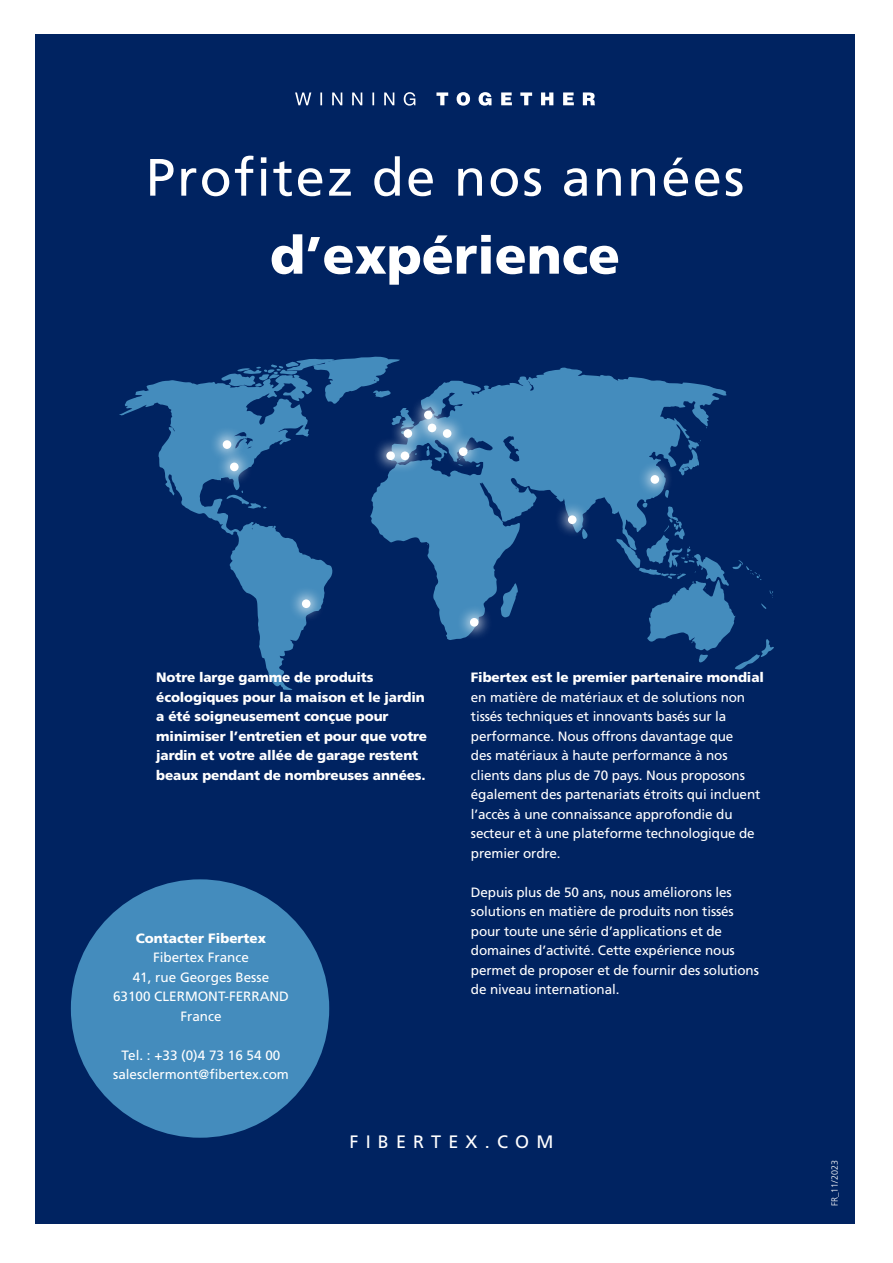
<style>
.page{position:relative;width:893px;height:1263px;background:#fff}
.page>*{position:absolute;margin:0;border:0;box-sizing:border-box;transform-origin:0 0}
.t1{font:52.5px "Frutiger LT Std";letter-spacing:.04em;color:#fff}
.t2{font:900 52.5px "Frutiger LT Std";color:#fff}
.t3{font:18px "Frutiger LT Std";letter-spacing:.4em;color:#fff}
.t4{font:13.5px/19.5px "Frutiger LT Std";letter-spacing:-.01em;color:#fff}
.t5{font:900 13.5px/19.5px "Frutiger LT Std";letter-spacing:-.01em;color:#fff}
.t6{font:300 9px "Frutiger LT Std";color:#fff}
</style>
<div class="page">
<div style="left:35px;top:34px;width:820px;height:1189px;background:#002361"></div>
<div style="left:71px;top:879px;width:258px;height:259px;background:#448cbd;border-radius:50%"></div>
<svg style="left:430px;top:367px;width:297px;height:109px"></svg>
<svg style="left:119px;top:380px;width:182px;height:310px"></svg>
<svg style="left:297px;top:681px;width:6px;height:2px"></svg>
<svg style="left:221px;top:356px;width:179px;height:40px"></svg>
<svg style="left:678px;top:440px;width:23px;height:35px"></svg>
<svg style="left:650px;top:517px;width:124px;height:152px"></svg>
<div style="left:208px;top:396px;width:466px;height:245px;background:#fff;opacity:.75"></div>
<div style="left:386px;top:451px;width:9px;height:9px;background:#fff;border-radius:50%"></div>
<div style="left:424px;top:411px;width:9px;height:8px;background:#fff;border-radius:50%"></div>
<div style="left:428px;top:424px;width:8px;height:8px;background:#fff;border-radius:50%"></div>
<div style="left:443px;top:429px;width:8px;height:9px;background:#fff;border-radius:50%"></div>
<div style="left:401px;top:451px;width:8px;height:9px;background:#fff;border-radius:50%"></div>
<div style="left:404px;top:429px;width:8px;height:9px;background:#fff;border-radius:50%"></div>
<div style="left:459px;top:447px;width:8px;height:9px;background:#fff;border-radius:50%"></div>
<div style="left:568px;top:515px;width:8px;height:9px;background:#fff;border-radius:50%"></div>
<div style="left:651px;top:475px;width:8px;height:9px;background:#fff;border-radius:50%"></div>
<div style="left:470px;top:618px;width:8px;height:9px;background:#fff;border-radius:50%"></div>
<div style="left:302px;top:599px;width:8px;height:9px;background:#fff;border-radius:50%"></div>
<div style="left:223px;top:440px;width:8px;height:9px;background:#fff;border-radius:50%"></div>
<div style="left:215px;top:448px;width:38px;height:37px;background:#fff;opacity:.75"></div>
<div style="left:230px;top:463px;width:9px;height:8px;background:#fff;border-radius:50%"></div>
<svg style="left:295px;top:92px;width:300px;height:14px"></svg>
<h1 class="t1" style="left:146px;top:147px;width:600px">Profitez de nos années</h1>
<h1 class="t2" style="left:270px;top:224px;width:352px">d’expérience</h1>
<p class="t5" style="left:156px;top:668px;width:272px">Notre large gamme de produits écologiques pour la maison et le jardin a été soigneusement conçue pour minimiser l’entretien et pour que votre jardin et votre allée de garage restent beaux pendant de nombreuses années.</p>
<p class="t5" style="left:471px;top:668px;width:294px">Fibertex est le premier partenaire mondial</p>
<p class="t4" style="left:471px;top:687px;width:291px">en matière de matériaux et de solutions non tissés techniques et innovants basés sur la performance. Nous offrons davantage que<br>des matériaux à haute performance à nos clients dans plus de 70 pays. Nous proposons également des partenariats étroits qui incluent l’accès à une connaissance approfondie du secteur et à une plateforme technologique de premier ordre.</p>
<p class="t4" style="left:471px;top:882px;width:289px">Depuis plus de 50 ans, nous améliorons les solutions en matière de produits non tissés pour toute une série d’applications et de domaines d’activité. Cette expérience nous permet de proposer et de fournir des solutions de niveau international.</p>
<p class="t5" style="left:136px;top:928px;width:132px">Contacter Fibertex</p>
<p class="t4" style="left:113px;top:948px;width:178px;text-align:center">Fibertex France<br>41, rue Georges Besse<br>63100 CLERMONT-FERRAND<br>France</p>
<p class="t4" style="left:113px;top:1045px;width:177px;text-align:center">Tel. : +33 (0)4 73 16 54 00 salesclermont@fibertex.com</p>
<h2 class="t3" style="left:349px;top:1131px;width:205px">FIBERTEX.COM</h2>
<p class="t6" style="left:829px;top:1206px;width:48px;rotate:-90deg">FR_11/2023</p>
</div>
